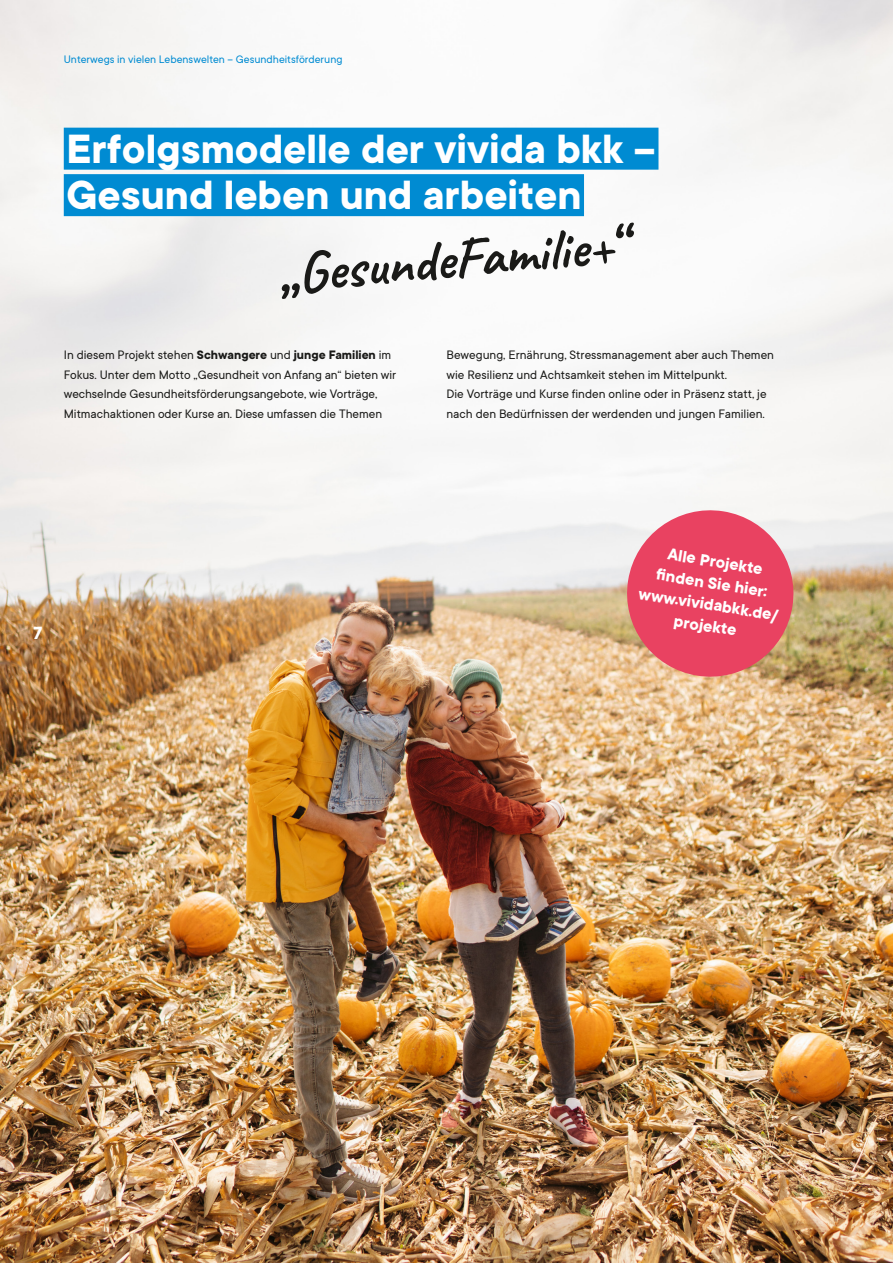
<style>
.page{position:relative;width:893px;height:1263px;background:#fff}
.page>*{position:absolute;margin:0;border:0;box-sizing:border-box;transform-origin:0 0}
.t1{font:700 57px "Caveat";color:#1a1a18}
.t2{font:700 45px/46.5px "TT Commons";color:#fff}
.t3{font:700 19.5px "TT Commons";color:#fff}
.t4{font:700 18px/21.6px "TT Commons";color:#fff;text-align:center}
.t5{font:13.5px/19.5px "TT Commons";color:#1a1a18}
.t6{font:12px "TT Commons";color:#008bd2}
.s1{font-weight:700}
</style>
<div class="page">
<img style="left:0;top:0;width:893px;height:1263px">
<div style="left:64px;top:128px;width:594px;height:42px;background:#008bd2"></div>
<div style="left:64px;top:174px;width:520px;height:42px;background:#008bd2"></div>
<svg style="left:621px;top:504px;width:179px;height:179px;background:#e66f7c"></svg>
<p class="t6" style="left:64px;top:52px;width:280px">Unterwegs in vielen Lebenswelten – Gesundheitsförderung</p>
<h2 class="t2" style="left:66px;top:124px;width:591px">Erfolgsmodelle der vivida bkk –<br>Gesund leben und arbeiten</h2>
<h1 class="t1" style="left:276px;top:238px;width:346px;rotate:-5deg">„GesundeFamilie+“</h1>
<p class="t5" style="left:64px;top:345px;width:334px">In diesem Projekt stehen <span class="s1">Schwangere</span> und <span class="s1">junge Familien</span> im Fokus. Unter dem Motto „Gesundheit von Anfang an“ bieten wir wechselnde Gesundheitsförderungsangebote, wie Vorträge, Mitmachaktionen oder Kurse an. Diese umfassen die Themen</p>
<p class="t5" style="left:446px;top:345px;width:329px">Bewegung, Ernährung, Stressmanagement aber auch Themen wie Resilienz und Achtsamkeit stehen im Mittelpunkt.<br>Die Vorträge und Kurse finden online oder in Präsenz statt, je nach den Bedürfnissen der werdenden und jungen Familien.</p>
<h3 class="t3" style="left:33px;top:620px;width:11px">7</h3>
<h3 class="t4" style="left:647px;top:539px;width:143px;rotate:9deg">Alle Projekte<br>fi nden Sie hier: www.vividabkk.de/ projekte</h3>
</div>
